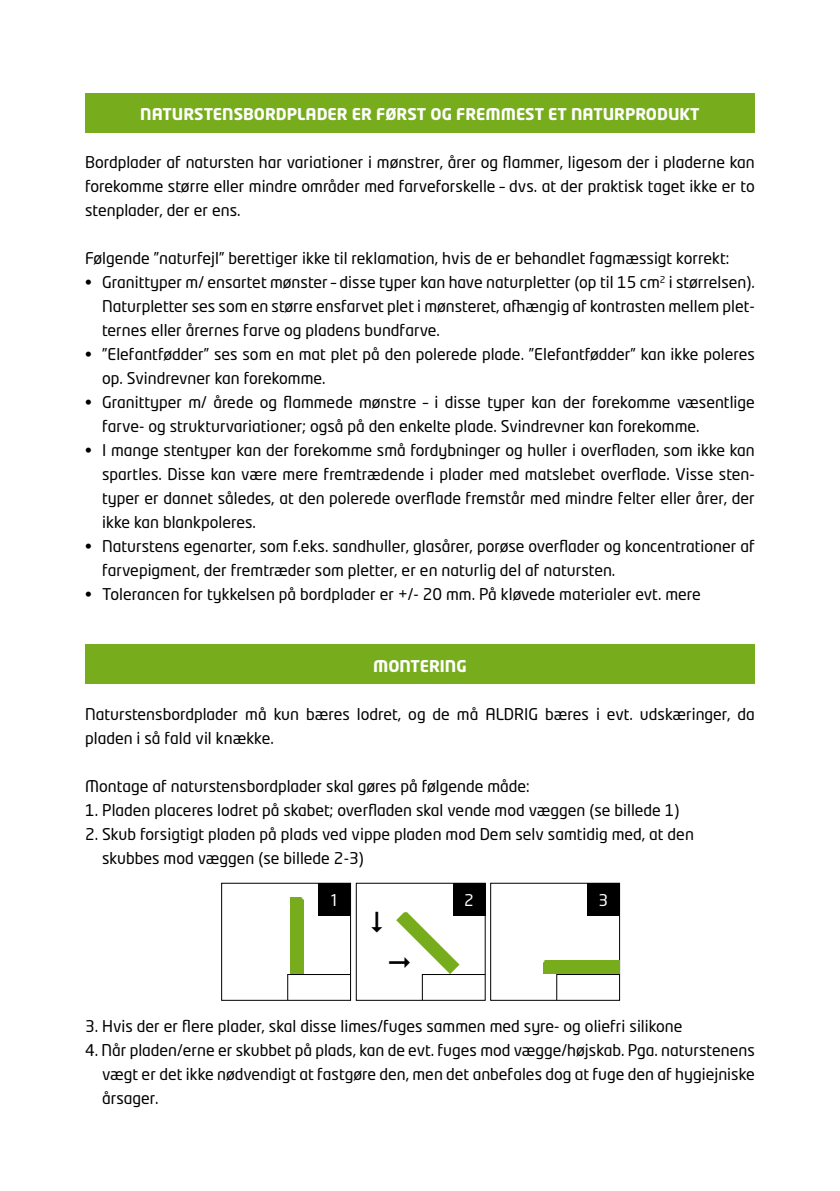
<style>
.page{position:relative;width:840px;height:1191px;background:#fff}
.page>*{position:absolute;margin:0;border:0;box-sizing:border-box;transform-origin:0 0}
.t1{font:16px/24px "Neo Tech Std";color:#000}
.t2{font:700 16px "Neo Tech Std";color:#fff}
.t3{font:16px "Neo Sans";color:#fff}
</style>
<div class="page">
<div style="left:85px;top:644px;width:669px;height:40px;background:#77ad1c"></div>
<div style="left:85px;top:94px;width:669px;height:39px;background:#77ad1c"></div>
<div style="left:221px;top:882px;width:130px;height:118px;border:1px solid #000"></div>
<div style="left:318px;top:883px;width:32px;height:32px;background:#000"></div>
<svg style="left:286px;top:973px;width:65px;height:28px"></svg>
<div style="left:290px;top:898px;width:13px;height:76px;background:#77ad1c"></div>
<div style="left:355px;top:882px;width:130px;height:118px;border:1px solid #000"></div>
<div style="left:452px;top:883px;width:33px;height:32px;background:#000"></div>
<div style="left:490px;top:882px;width:129px;height:118px;border:1px solid #000"></div>
<div style="left:587px;top:883px;width:32px;height:32px;background:#000"></div>
<div style="left:542px;top:960px;width:76px;height:14px;background:#77ad1c"></div>
<svg style="left:555px;top:973px;width:65px;height:28px"></svg>
<svg style="left:389px;top:909px;width:97px;height:92px"></svg>
<p class="t2" style="left:140px;top:104px;width:560px">NATURSTENSBORDPLADER ER FØRST OG FREMM EST ET NATURPRODUKT</p>
<p class="t1" style="left:85px;top:150px;width:670px;text-align:justify">Bordplader af natursten har variationer i mønstrer, årer og flammer, ligesom der i pladerne kan forekomme større eller mindre områder med farveforskelle – dvs. at der praktisk taget ikke er to stenplader, der er ens.</p>
<p class="t1" style="left:85px;top:246px;width:645px">Følgende ”naturfejl” berettiger ikke til reklamation, hvis de er behandlet fagmæssigt korrekt:</p>
<p class="t1" style="left:102px;top:270px;width:653px;text-align:justify;text-indent:-17px">• Granittyper m/ ensartet mønster – disse typer kan have naturpletter (op til 15 cm<sup>2</sup> i størrelsen).<br>Naturpletter ses som en større ensfarvet plet i mønsteret, afhængig af kontrasten mellem plet&shy;ternes eller årernes farve og pladens bundfarve.</p>
<p class="t1" style="left:102px;top:342px;width:653px;text-indent:-17px">• ”Elefantfødder” ses som en mat plet på den polerede plade. ”Elefantfødder” kan ikke poleres op. Svindrevner kan forekomme.</p>
<p class="t1" style="left:102px;top:390px;width:653px;text-indent:-17px">• Granittyper m/ årede og flammede mønstre – i disse typer kan der forekomme væsentlige farve- og strukturvariationer; også på den enkelte plade. Svindrevner kan forekomme.</p>
<p class="t1" style="left:102px;top:438px;width:653px;text-align:justify;text-indent:-17px">• I mange stentyper kan der forekomme små fordybninger og huller i overfladen, som ikke kan spartles. Disse kan være mere fremtrædende i plader med matslebet overflade. Visse sten&shy;typer er dannet således, at den polerede overflade fremstår med mindre felter eller årer, der ikke kan blankpoleres.</p>
<p class="t1" style="left:102px;top:534px;width:653px;text-indent:-17px">• Naturstens egenarter, som f.eks. sandhuller, glasårer, porøse overflader og koncentrationer af farvepigment, der fremtræder som pletter, er en naturlig del af natursten.</p>
<p class="t1" style="left:85px;top:582px;width:617px">• Tolerancen for tykkelsen på bordplader er +/- 20 mm. På kløvede materialer evt. mere</p>
<p class="t2" style="left:373px;top:656px;width:95px">MONTERING</p>
<p class="t1" style="left:85px;top:702px;width:671px">Naturstensbordplader må kun bæres lodret, og de må ALDRIG bæres i evt. udskæringer, da pladen i så fald vil knække.</p>
<p class="t1" style="left:85px;top:774px;width:446px">Montage af naturstensbordplader skal gøres på følgende måde:</p>
<p class="t1" style="left:85px;top:798px;width:595px">1. Pladen placeres lodret på skabet; overfladen skal vende mod væggen (se billede 1)</p>
<p class="t1" style="left:102px;top:822px;width:593px;text-indent:-17px">2. Skub forsigtigt pladen på plads ved vippe pladen mod Dem selv samtidig med, at den skubbes mod væggen (se billede 2-3)</p>
<p class="t3" style="left:329px;top:890px;width:11px">1</p>
<p class="t3" style="left:464px;top:890px;width:11px">2</p>
<p class="t3" style="left:598px;top:890px;width:11px">3</p>
<p class="t1" style="left:85px;top:1014px;width:598px">3. Hvis der er flere plader, skal disse limes/fuges sammen med syre- og oliefri silikone</p>
<p class="t1" style="left:102px;top:1038px;width:653px;text-align:justify;text-indent:-17px">4. Når pladen/erne er skubbet på plads, kan de evt. fuges mod vægge/højskab. Pga. naturstenens vægt er det ikke nødvendigt at fastgøre den, men det anbefales dog at fuge den af hygiejniske årsager.</p>
</div>
